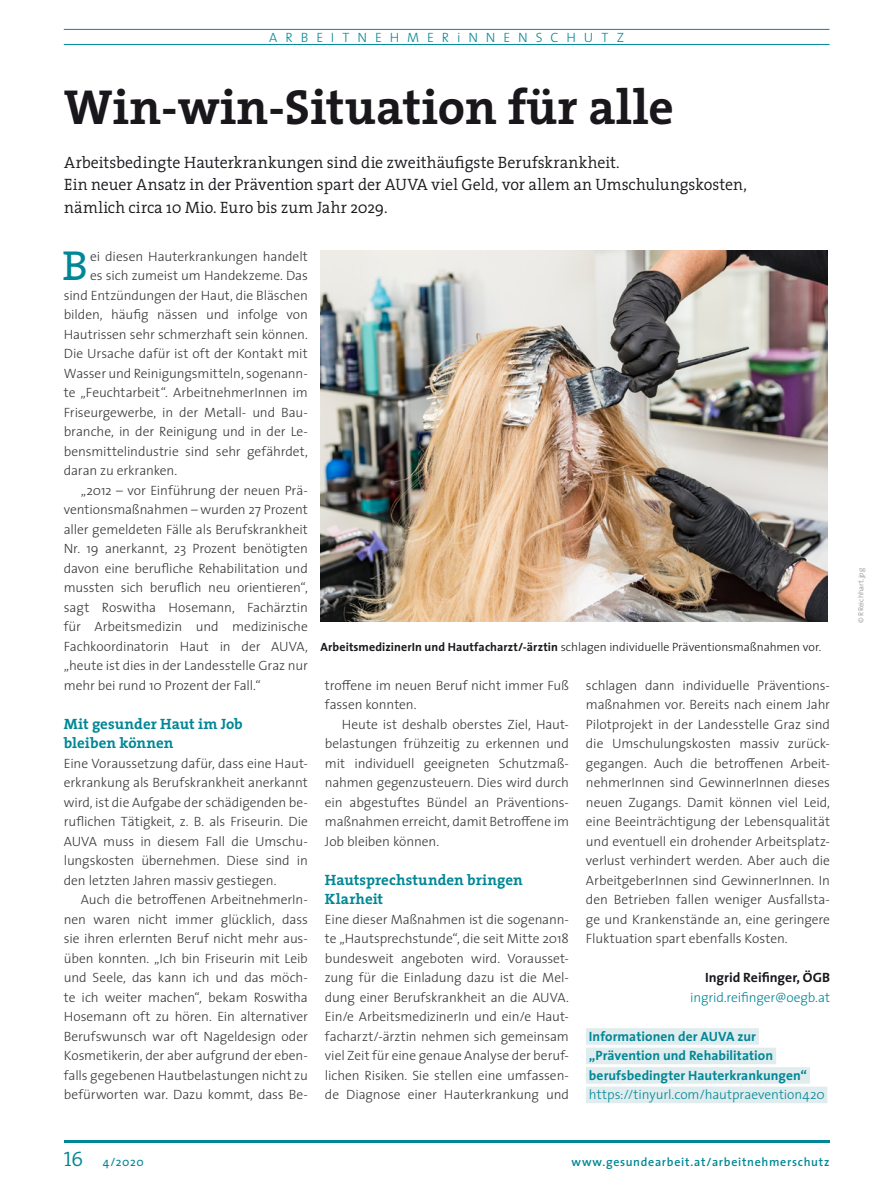
<style>
.page{position:relative;width:872px;height:1191px;background:#fff}
.page>*{position:absolute;margin:0;border:0;box-sizing:border-box;transform-origin:0 0}
.t1{font:700 49.5px "The Serif";color:#1a171c}
.t2{font:42.45px "The Serif";color:#008795}
.t3{font:300 16.5px/22.5px "The Serif";color:#1a171c}
.t4{font:700 15px/19.5px "The Serif";color:#008795}
.t5{font:300 13.5px/19.5px "The Sans";letter-spacing:-.01em;color:#38373a;text-align:justify}
.t6{font:700 13.5px/19.5px "The Sans";letter-spacing:.005em;color:#008795}
.t7{font:300 13.5px "The Sans";color:#008795}
.t8{font:300 13.5px "The Sans";letter-spacing:.59em;color:#008795}
.t9{font:700 13.5px "The Sans";color:#1a171c}
.t10{font:300 12px "The Sans";letter-spacing:-.005em;color:#1a171c}
.t11{font:600 12px "The Sans";letter-spacing:.06em;color:#008795}
.t12{font:12px "The Sans";color:#008795}
.t13{font:300 7.5px "The Sans";color:#888785}
.s1{font-weight:700}
.s2{font-family:"The Serif Semi Light Caps";font-size:21px}
</style>
<div class="page">
<hr style="left:64px;top:1140px;width:765px;height:2px;background:#008795">
<div style="left:586px;top:1028px;width:173px;height:16px;background:#e0ecee"></div>
<div style="left:586px;top:1047px;width:190px;height:17px;background:#e0ecee"></div>
<div style="left:586px;top:1067px;width:224px;height:16px;background:#e0ecee"></div>
<div style="left:586px;top:1086px;width:241px;height:17px;background:#e0ecee"></div>
<img style="left:320px;top:250px;width:507px;height:372px">
<hr style="left:64px;top:29px;width:765px;height:1px;background:#008795">
<hr style="left:64px;top:44px;width:765px;height:1px;background:#008795">
<p class="t8" style="left:269px;top:26px;width:356px">ARBEITNEHMERiNNENSCHUTZ</p>
<h1 class="t1" style="left:64px;top:66px;width:611px">Win-win-Situation für alle</h1>
<p class="t3" style="left:64px;top:150px;width:684px">Arbeitsbedingte Hauterkrankungen sind die zweithäufigste Berufskrankheit.<br>Ein neuer Ansatz in der Prävention spart der AUVA viel Geld, vor allem an Umschulungskosten, nämlich circa 10 Mio. Euro bis zum Jahr 2029.</p>
<h2 class="t2" style="left:63px;top:230px;width:27px">B</h2>
<p class="t5" style="left:90px;top:246px;width:219px">ei diesen Hauterkrankungen handelt</p>
<p class="t5" style="left:90px;top:265px;width:219px">es sich zumeist um Handekzeme. Das</p>
<p class="t5" style="left:64px;top:285px;width:246px">sind Entzündungen der Haut, die Bläschen</p>
<p class="t5" style="left:64px;top:304px;width:245px">bilden, häufig nässen und infolge von</p>
<p class="t5" style="left:64px;top:324px;width:246px">Hautrissen sehr schmerzhaft sein können.</p>
<p class="t5" style="left:64px;top:343px;width:245px">Die Ursache dafür ist oft der Kontakt mit</p>
<p class="t5" style="left:64px;top:363px;width:245px">Wasser und Reinigungsmitteln, sogenann-</p>
<p class="t5" style="left:64px;top:382px;width:245px">te „Feuchtarbeit“. ArbeitnehmerInnen im</p>
<p class="t5" style="left:64px;top:402px;width:245px">Friseurgewerbe, in der Metall- und Bau-</p>
<p class="t5" style="left:64px;top:421px;width:245px">branche, in der Reinigung und in der Le-</p>
<p class="t5" style="left:64px;top:441px;width:245px">bensmittelindustrie sind sehr gefährdet,</p>
<p class="t5" style="left:64px;top:460px;width:115px">daran zu erkranken.</p>
<p class="t5" style="left:81px;top:480px;width:228px">„2012 – vor Einführung der neuen Prä-</p>
<p class="t5" style="left:64px;top:499px;width:246px">ventionsmaßnahmen – wurden 27 Prozent</p>
<p class="t5" style="left:64px;top:519px;width:246px">aller gemeldeten Fälle als Berufskrankheit</p>
<p class="t5" style="left:64px;top:538px;width:245px">Nr. 19 anerkannt, 23 Prozent benötigten</p>
<p class="t5" style="left:64px;top:558px;width:245px">davon eine berufliche Rehabilitation und</p>
<p class="t5" style="left:64px;top:577px;width:245px">mussten sich beruflich neu orientieren“,</p>
<p class="t5" style="left:64px;top:597px;width:245px">sagt Roswitha Hosemann, Fachärztin</p>
<p class="t5" style="left:64px;top:616px;width:245px">für Arbeitsmedizin und medizinische</p>
<p class="t5" style="left:64px;top:636px;width:246px">Fachkoordinatorin Haut in der AUVA,</p>
<p class="t5" style="left:64px;top:655px;width:245px">„heute ist dies in der Landesstelle Graz nur</p>
<p class="t5" style="left:64px;top:675px;width:198px">mehr bei rund 10 Prozent der Fall.“</p>
<p class="t4" style="left:64px;top:713px;width:180px">Mit gesunder Haut im Job bleiben können</p>
<p class="t5" style="left:64px;top:753px;width:246px">Eine Voraussetzung dafür, dass eine Haut&shy;erkrankung als Berufskrankheit anerkannt wird, ist die Aufgabe der schädigenden be&shy;ruflichen Tätigkeit, z. B. als Friseurin. Die AUVA muss in diesem Fall die Umschu&shy;lungskosten übernehmen. Diese sind in den letzten Jahren massiv gestiegen.</p>
<p class="t5" style="left:64px;top:889px;width:246px;text-indent:17px">Auch die betroffenen ArbeitnehmerIn&shy;nen waren nicht immer glücklich, dass sie ihren erlernten Beruf nicht mehr aus&shy;üben konnten. „Ich bin Friseurin mit Leib und Seele, das kann ich und das möch&shy;te ich weiter machen“, bekam Roswitha Hosemann oft zu hören. Ein alternativer Berufswunsch war oft Nageldesign oder Kosmetikerin, der aber aufgrund der eben&shy;falls gegebenen Hautbelastungen nicht zu befürworten war. Dazu kommt, dass Be-</p>
<p class="t10" style="left:320px;top:637px;width:502px"><span class="s1">ArbeitsmedizinerIn und Hautfacharzt/-ärztin</span> schlagen individuelle Präventionsmaßnahmen vor.</p>
<p class="t5" style="left:325px;top:675px;width:246px">troffene im neuen Beruf nicht immer Fuß fassen konnten.</p>
<p class="t5" style="left:325px;top:714px;width:245px;text-indent:17px">Heute ist deshalb oberstes Ziel, Haut&shy;belastungen frühzeitig zu erkennen und mit individuell geeigneten Schutzmaß&shy;nahmen gegenzusteuern. Dies wird durch ein abgestuftes Bündel an Präventions&shy;maßnahmen erreicht, damit Betroffene im Job bleiben können.</p>
<p class="t4" style="left:325px;top:869px;width:199px">Hautsprechstunden bringen<br>Klarheit</p>
<p class="t5" style="left:325px;top:909px;width:245px">Eine dieser Maßnahmen ist die sogenann&shy;te „Hautsprechstunde“, die seit Mitte 2018 bundesweit angeboten wird. Vorausset&shy;zung für die Einladung dazu ist die Mel&shy;dung einer Berufskrankheit an die AUVA.<br>Ein/e ArbeitsmedizinerIn und ein/e Haut&shy;facharzt/-ärztin nehmen sich gemeinsam viel Zeit für eine genaue Analyse der beruf&shy;lichen Risiken. Sie stellen eine umfassen&shy;de Diagnose einer Hauterkrankung und</p>
<p class="t5" style="left:586px;top:675px;width:246px">schlagen dann individuelle Präventions&shy;maßnahmen vor. Bereits nach einem Jahr Pilotprojekt in der Landesstelle Graz sind die Umschulungskosten massiv zurück&shy;gegangen. Auch die betroffenen Arbeit&shy;nehmerInnen sind GewinnerInnen dieses neuen Zugangs. Damit können viel Leid, eine Beeinträchtigung der Lebensqualität und eventuell ein drohender Arbeitsplatz&shy;verlust verhindert werden. Aber auch die ArbeitgeberInnen sind GewinnerInnen. In den Betrieben fallen weniger Ausfallsta&shy;ge und Krankenstände an, eine geringere Fluktuation spart ebenfalls Kosten.</p>
<p class="t9" style="left:705px;top:966px;width:126px">Ingrid Reifinger, ÖGB</p>
<p class="t7" style="left:690px;top:986px;width:141px">ingrid.reifinger@oegb.at</p>
<p class="t6" style="left:589px;top:1026px;width:220px">Informationen der AUVA zur „Prävention und Rehabilitation berufsbedingter Hauterkrankungen“</p>
<p class="t7" style="left:589px;top:1083px;width:237px">https://tinyurl.com/hautpraevention420</p>
<p class="t12" style="left:64px;top:1151px;width:81px"><span class="s2">16</span> 4/2020</p>
<p class="t11" style="left:571px;top:1151px;width:259px">www.gesundearbeit.at/arbeitnehmerschutz</p>
<p class="t13" style="left:854px;top:623px;width:56px;rotate:-90deg">© RReichhart.jpg</p>
</div>
